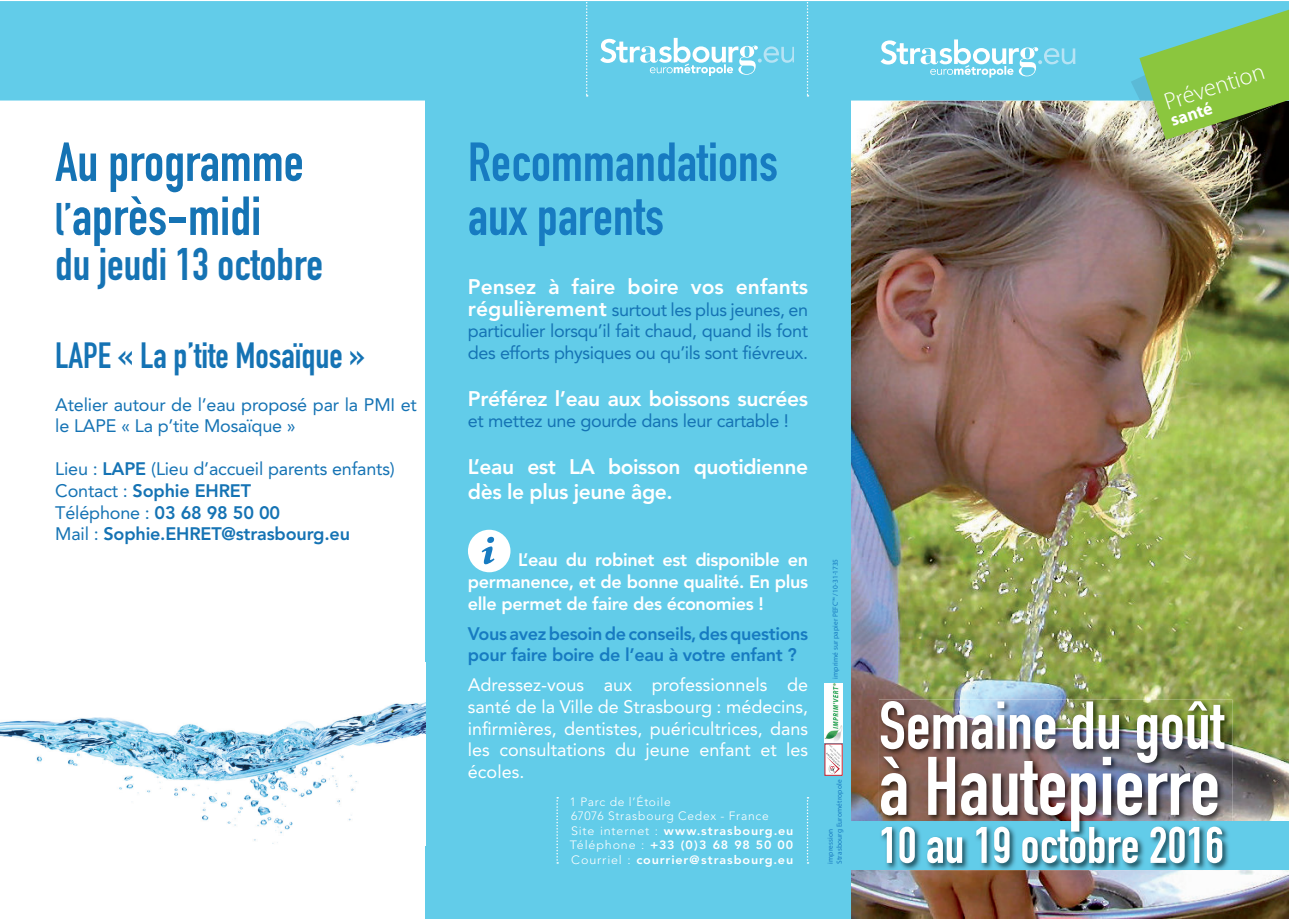
<style>
.page{position:relative;width:1289px;height:919px;background:#fff}
.page>*{position:absolute;margin:0;border:0;box-sizing:border-box;transform-origin:0 0}
.t1{font:81.45px "DIN Engschrift Alternate";color:#fff}
.t2{font:66.6px "DIN Engschrift Alternate";color:#fff}
.t3{font:54px/54px "DIN Engschrift Alternate";color:#177bc1}
.t4{font:54px/54px "DIN Engschrift Alternate";color:#1573b4}
.t5{font:50.55px "DIN Engschrift Alternate";color:#fff}
.t6{font:45px "DIN Engschrift Alternate";color:#1573b4}
.t7{font:36px "DIN Engschrift Alternate";color:#1573b4}
.t8{font:300 24.15px "Myriad Pro";color:#fff}
.t9{font:800 21px/25.2px "Avenir";letter-spacing:-.02em;color:#fff}
.t10{font:800 21px "Avenir";color:#fff}
.t11{font:18px/21.6px "Avenir";letter-spacing:-.01em;color:#1573b4}
.t12{font:18px/21.6px "Avenir";color:#fff;text-align:justify}
.t13{font:800 18px/21.6px "Avenir";letter-spacing:-.02em;color:#fff;text-align:justify}
.t14{font:800 18px/21.6px "Avenir";letter-spacing:-.02em;color:#177bc1}
.t15{font:700 17.7px "Myriad Pro";color:#fff}
.t16{font:300 12px/14.4px "Avenir";letter-spacing:.065em;color:#fff}
.t17{font:7.35px/8.9px "Myriad Pro";letter-spacing:.015em;color:#177bc1}
.s1{font-size:45px}
.s2{font-weight:800}
.s3{font-weight:800;font-size:21px;color:#fff}
</style>
<div class="page">
<img style="left:850px;top:100px;width:438px;height:818px">
<div style="left:850px;top:821px;width:438px;height:48px;background:#62cce9"></div>
<div style="left:425px;top:55px;width:425px;height:863px;background:#62cce9"></div>
<svg style="left:468px;top:529px;width:42px;height:43px"></svg>
<div style="left:0;top:1px;width:1288px;height:99px;background:#62cce9"></div>
<img style="left:1139px;top:140px;width:137px;height:15px">
<svg style="left:1130px;top:10px;width:158px;height:130px;background:#7cb76a"></svg>
<svg style="left:880px;top:39px;width:195px;height:39px"></svg>
<svg style="left:586px;top:1px;width:1px;height:96px"></svg>
<svg style="left:806px;top:1px;width:2px;height:96px"></svg>
<svg style="left:600px;top:38px;width:194px;height:38px"></svg>
<svg style="left:556px;top:797px;width:2px;height:66px"></svg>
<svg style="left:806px;top:797px;width:2px;height:66px"></svg>
<img style="left:824px;top:683px;width:18px;height:59px">
<svg style="left:826px;top:744px;width:15px;height:29px"></svg>
<img style="left:0;top:702px;width:425px;height:142px">
<img style="left:879px;top:699px;width:353px;height:171px">
<img style="left:879px;top:821px;width:353px;height:48px">
<h3 class="t4" style="left:55px;top:135px;width:250px">Au programme <span class="s1">l’</span>après-midi</h3>
<h3 class="t6" style="left:55px;top:238px;width:269px">du jeudi 13 octobre</h3>
<h3 class="t7" style="left:55px;top:334px;width:311px">LAPE « La p’tite Mosaïque »</h3>
<p class="t11" style="left:55px;top:394px;width:363px">Atelier autour de l’eau proposé par la PMI et le LAPE « La p’tite Mosaïque »</p>
<p class="t11" style="left:55px;top:458px;width:341px">Lieu : <span class="s2">LAPE</span> (Lieu d’accueil parents enfants)<br>Contact : <span class="s2">Sophie EHRET<br></span>Téléphone : <span class="s2">03 68 98 50 00<br></span>Mail : <span class="s2">Sophie.EHRET@strasbourg.eu</span></p>
<h3 class="t3" style="left:468px;top:135px;width:311px">Recommandations aux parents</h3>
<p class="t10" style="left:468px;top:274px;width:342px">Pensez à faire boire vos enfants</p>
<p class="t11" style="left:468px;top:299px;width:342px;text-align:justify"><span class="s3">régulièrement</span> surtout les plus jeunes, en particulier lorsqu’il fait chaud, quand ils font des efforts physiques ou qu’ils sont fiévreux.</p>
<p class="t9" style="left:468px;top:385px;width:342px">Préférez l’eau aux boissons sucrées</p>
<p class="t11" style="left:468px;top:410px;width:322px">et mettez une gourde dans leur cartable !</p>
<p class="t9" style="left:468px;top:454px;width:342px">L’eau est LA boisson quotidienne dès le plus jeune âge.</p>
<p class="t13" style="left:468px;top:549px;width:342px;text-indent:50px">L’eau du robinet est disponible en permanence, et de bonne qualité. En plus elle permet de faire des économies !</p>
<p class="t14" style="left:468px;top:622px;width:342px">Vous avez besoin de conseils, des questions pour faire boire de l’eau à votre enfant ?</p>
<p class="t12" style="left:468px;top:674px;width:342px">Adressez-vous aux professionnels de santé de la Ville de Strasbourg : médecins, infirmières, dentistes, puéricultrices, dans les consultations du jeune enfant et les écoles.</p>
<p class="t16" style="left:570px;top:794px;width:225px">1 Parc de l’Étoile<br>67076 Strasbourg Cedex - France<br>Site internet : <span class="s2">www.strasbourg.eu<br></span>Téléphone : <span class="s2">+33 (0)3 68 98 50 00<br></span>Courriel : <span class="s2">courrier@strasbourg.eu</span></p>
<p class="t17" style="left:830px;top:678px;width:121px;rotate:-90deg">imprimé sur papier PEFC™ / 10-31-1735</p>
<p class="t17" style="left:826px;top:863px;width:86px;rotate:-90deg">impression<br>Strasbourg Eurométropole</p>
<h3 class="t8" style="left:1160px;top:90px;width:105px;rotate:-18deg">Prévention</h3>
<p class="t15" style="left:1167px;top:111px;width:45px;rotate:-18deg">santé</p>
<h2 class="t2" style="left:879px;top:686px;width:347px">Semaine du goût</h2>
<h1 class="t1" style="left:879px;top:738px;width:343px">à Hautepierre</h1>
<h3 class="t5" style="left:879px;top:815px;width:346px">10 au 19 octobre 2016</h3>
</div>
